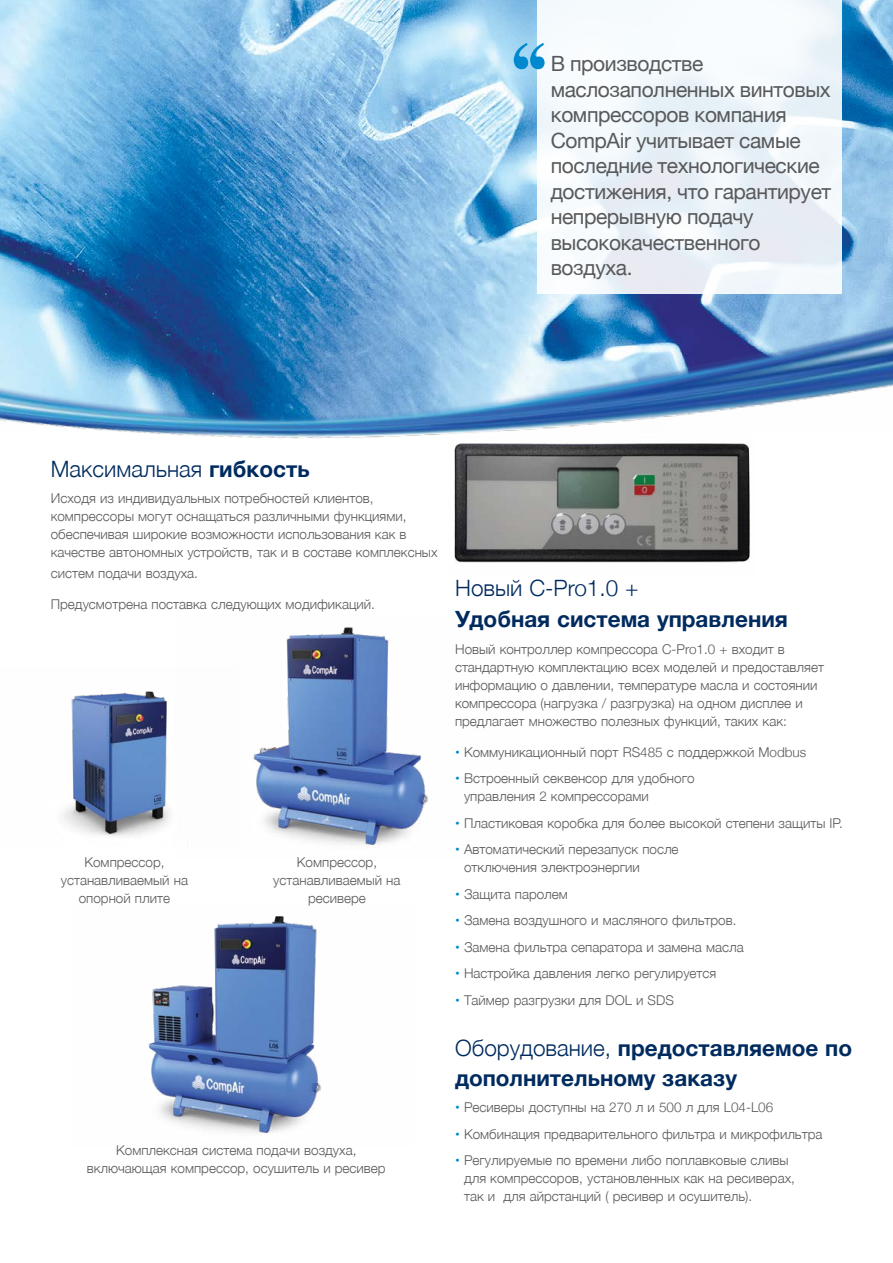
<style>
.page{position:relative;width:893px;height:1263px;background:#fff}
.page>*{position:absolute;margin:0;border:0;box-sizing:border-box;transform-origin:0 0}
.t1{font:700 78.3px "Times";color:#0089cf}
.t2{font:700 22.5px/30px "Helvetica Neue";color:#002b5f}
.t3{font:300 22.5px "Helvetica Neue";color:#002b5f}
.t4{font:21px/25.5px "Helvetica Neue";letter-spacing:-.02em;color:#58595b}
.t5{font:300 13.5px/18px "Helvetica Neue";color:#58595b}
.s1{font-weight:700}
.s2{font-weight:700;color:#0089cf}
.s3{font-weight:300}
</style>
<div class="page">
<img style="left:0;top:0;width:893px;height:301px">
<svg style="left:0;top:301px;width:893px;height:18px;background:#6298c9"></svg>
<img style="left:0;top:319px;width:893px;height:120px">
<div style="left:538px;top:0;width:304px;height:293px;background:linear-gradient(to right,#f4f9fc,#ecf3f8)"></div>
<img style="left:62px;top:691px;width:107px;height:145px">
<img style="left:148px;top:916px;width:173px;height:218px">
<img style="left:187px;top:627px;width:241px;height:220px">
<img style="left:446px;top:436px;width:309px;height:127px">
<h1 class="t1" style="left:508px;top:-4px;width:44px">‘‘</h1>
<h3 class="t4" style="left:551px;top:52px;width:282px">В производстве маслозаполненных винтовых компрессоров компания<br>CompAir учитывает самые последние технологические достижения, что гарантирует непрерывную подачу высококачественного воздуха.</h3>
<h2 class="t3" style="left:51px;top:451px;width:260px">Максимальная <span class="s1">гибкость</span></h2>
<p class="t5" style="left:51px;top:489px;width:388px">Исходя из индивидуальных потребностей клиентов, компрессоры могут оснащаться различными функциями, обеспечивая широкие возможности использования как в качестве автономных устройств, так и в составе комплексных</p>
<p class="t5" style="left:51px;top:564px;width:149px">систем подачи воздуха.</p>
<p class="t5" style="left:51px;top:594px;width:326px">Предусмотрена поставка следующих модификаций.</p>
<p class="t5" style="left:61px;top:852px;width:129px;text-align:center">Компрессор, устанавливаемый на опорной плите</p>
<p class="t5" style="left:273px;top:852px;width:129px;text-align:center">Компрессор, устанавливаемый на ресивере</p>
<p class="t5" style="left:87px;top:1140px;width:300px;text-align:center">Комплексная система подачи воздуха, включающая компрессор, осушитель и ресивер</p>
<h2 class="t3" style="left:455px;top:570px;width:185px">Новый С-Pro1.0 +</h2>
<h2 class="t2" style="left:455px;top:605px;width:334px">Удобная система управления</h2>
<p class="t5" style="left:455px;top:639px;width:371px">Новый контроллер компрессора C-Pro1.0 + входит в стандартную комплектацию всех моделей и предоставляет информацию о давлении, температуре масла и состоянии компрессора (нагрузка / разгрузка) на одном дисплее и предлагает множество полезных функций, таких как:</p>
<p class="t5" style="left:455px;top:742px;width:353px"><span class="s2">•</span> Коммуникационный порт RS485 с поддержкой Modbus</p>
<p class="t5" style="left:464px;top:768px;width:232px;text-indent:-9px"><span class="s2">•</span> Встроенный секвенсор для удобного управления 2 компрессорами</p>
<p class="t5" style="left:455px;top:813px;width:389px"><span class="s2">•</span> Пластиковая коробка для более высокой степени защиты IP.</p>
<p class="t5" style="left:464px;top:839px;width:216px;text-indent:-9px"><span class="s2">•</span> Автоматический перезапуск после отключения электроэнергии</p>
<p class="t5" style="left:455px;top:884px;width:114px"><span class="s2">•</span> Защита паролем</p>
<p class="t5" style="left:455px;top:910px;width:283px"><span class="s2">•</span> Замена воздушного и масляного фильтров.</p>
<p class="t5" style="left:455px;top:937px;width:290px"><span class="s2">•</span> Замена фильтра сепаратора и замена масла</p>
<p class="t5" style="left:455px;top:963px;width:263px"><span class="s2">•</span> Настройка давления легко регулируется</p>
<p class="t5" style="left:455px;top:990px;width:220px"><span class="s2">•</span> Таймер разгрузки для DOL и SDS</p>
<h2 class="t2" style="left:455px;top:1033px;width:399px"><span class="s3">Оборудование,</span> предоставляемое по дополнительному заказу</h2>
<p class="t5" style="left:455px;top:1098px;width:320px"><span class="s2">•</span> Ресиверы доступны на 270 л и 500 л для L04-L06</p>
<p class="t5" style="left:455px;top:1124px;width:369px"><span class="s2">•</span> Комбинация предварительного фильтра и микрофильтра</p>
<p class="t5" style="left:464px;top:1151px;width:332px;text-indent:-9px"><span class="s2">•</span> Регулируемые по времени либо поплавковые сливы для компрессоров, установленных как на ресиверах, так и для айрстанций ( ресивер и осушитель).</p>
</div>
